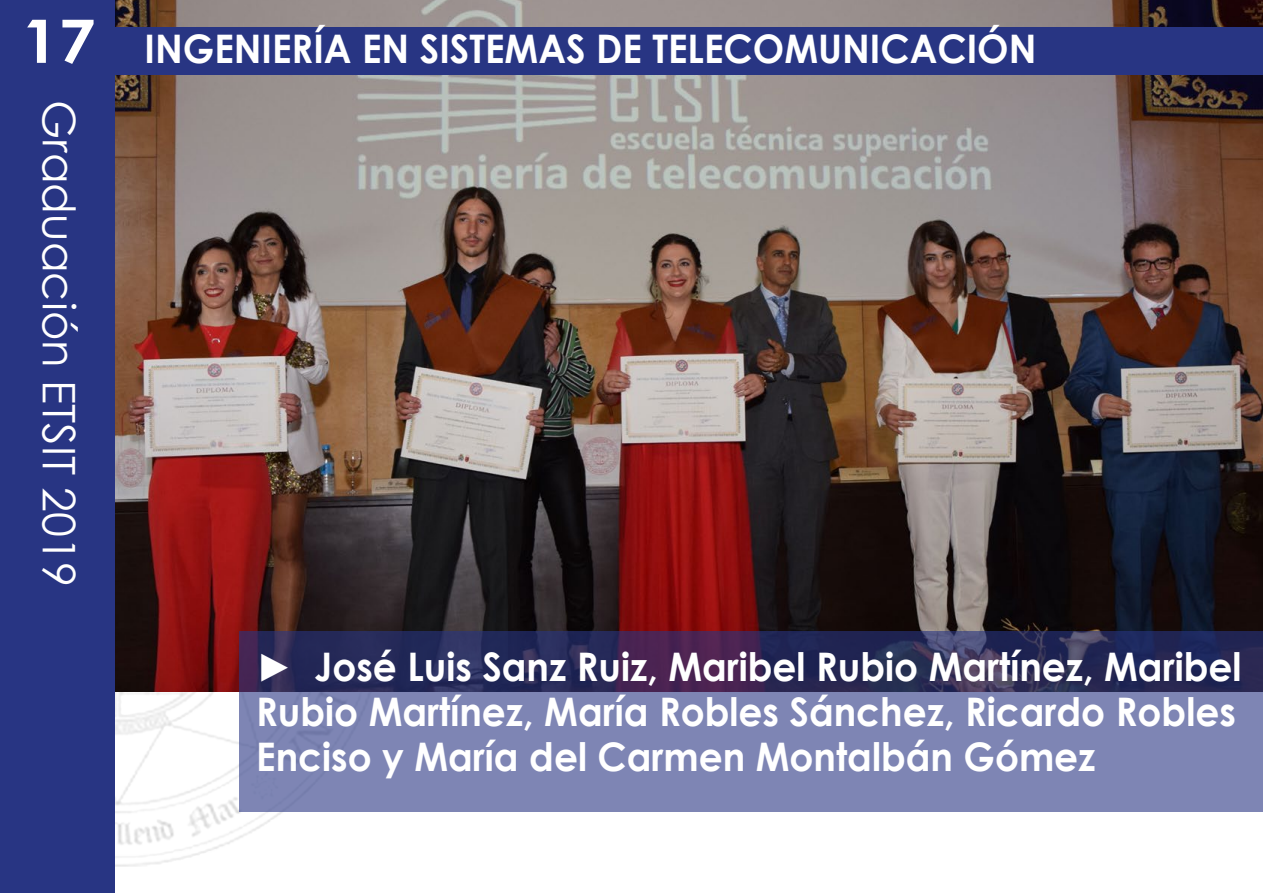
<style>
.page{position:relative;width:1263px;height:893px;background:#fff}
.page>*{position:absolute;margin:0;border:0;box-sizing:border-box;transform-origin:0 0}
.t1{font:700 60px "Century Gothic";color:#fff;scale:1.1 1}
.t2{font:45px "Century Gothic";color:#fff}
.t3{font:700 39.3px/45px "Century Gothic";color:#fff;scale:.95 1}
</style>
<div class="page">
<img style="left:115px;top:691px;width:168px;height:176px">
<img style="left:115px;top:0;width:1148px;height:691px">
<div style="left:0;top:0;width:115px;height:893px;background:#283583"></div>
<svg style="left:239px;top:631px;width:1024px;height:181px;background:#626694"></svg>
<div style="left:115px;top:28px;width:1148px;height:47px;background:#283583"></div>
<h1 class="t1" style="left:22px;top:-4px;width:69px">17</h1>
<p class="t2" style="left:90px;top:100px;width:489px;rotate:90deg">Graduación ETSIT 2019</p>
<p class="t3" style="left:145px;top:25px;width:940px">INGENIERÍA EN SISTEMAS DE TELECOMUNICACIÓN</p>
<p class="t3" style="left:256px;top:642px;width:1038px">► José Luis Sanz Ruiz, Maribel Rubio Martínez, Maribel<br>Rubio Martínez, María Robles Sánchez, Ricardo Robles<br>Enciso y María del Carmen Montalbán Gómez</p>
</div>
